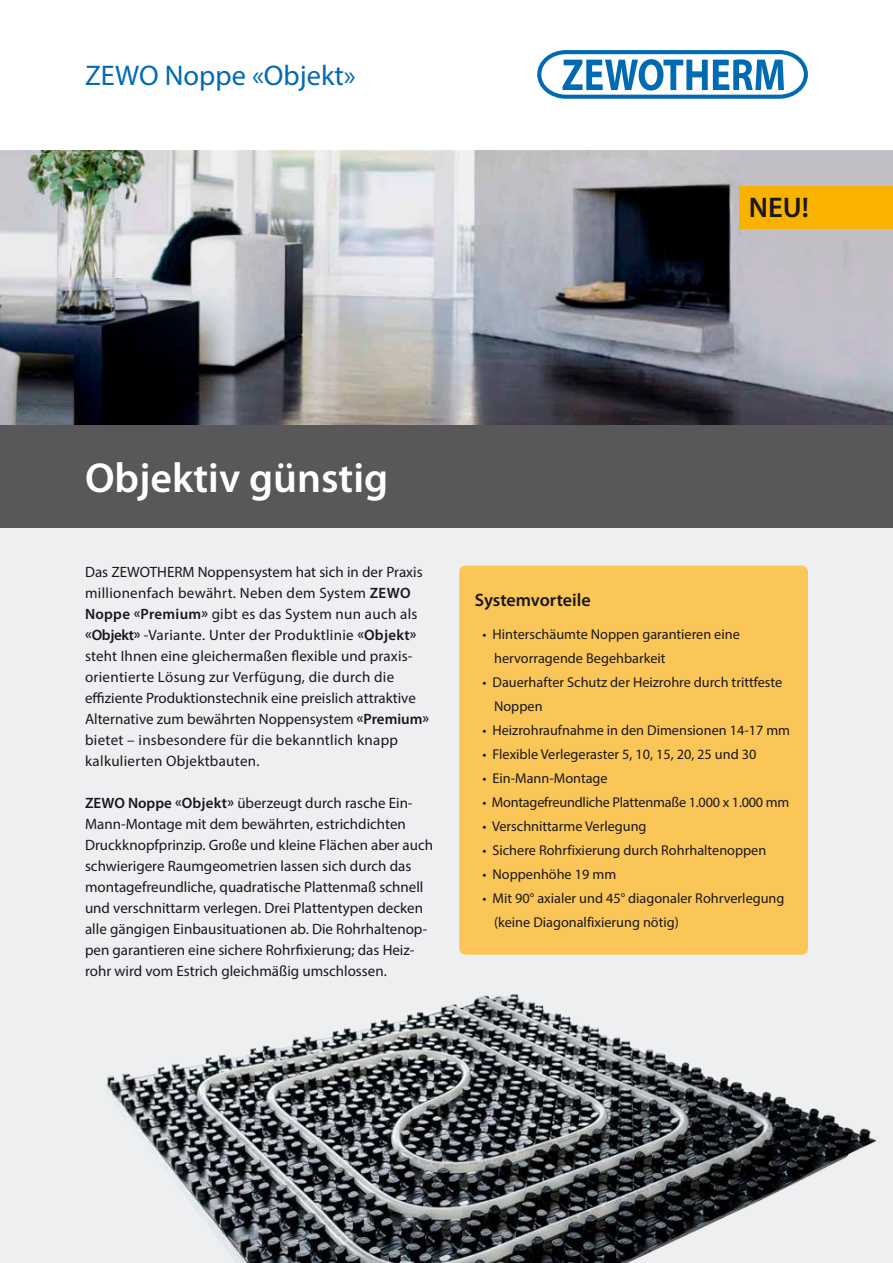
<style>
.page{position:relative;width:893px;height:1263px;background:#fff}
.page>*{position:absolute;margin:0;border:0;box-sizing:border-box;transform-origin:0 0}
.t1{font:600 42px "Myriad Pro";color:#fff}
.t2{font:28.5px "Myriad Pro";color:#006ab3}
.t3{font:600 28.5px "Myriad Pro";color:#1a171c}
.t4{font:600 18px "Myriad Pro";color:#1a171c}
.t5{font:15px/21px "Myriad Pro";color:#1a171c}
.t6{font:14.25px/24px "Myriad Pro";color:#1a171c}
.s1{font-weight:600}
</style>
<div class="page">
<div style="left:0;top:162px;width:893px;height:1101px;background:#eeeff0"></div>
<svg style="left:537px;top:50px;width:271px;height:49px"></svg>
<img style="left:0;top:151px;width:893px;height:274px">
<div style="left:0;top:425px;width:893px;height:102px;background:#58585a"></div>
<img style="left:106px;top:994px;width:770px;height:269px">
<div style="left:459px;top:566px;width:349px;height:389px;background:#fac657;border-radius:6px"></div>
<div style="left:739px;top:186px;width:154px;height:42px;background:#f9b200"></div>
<h2 class="t2" style="left:85px;top:58px;width:272px">ZEWO Noppe «Objekt»</h2>
<h2 class="t3" style="left:749px;top:189px;width:62px">NEU!</h2>
<h1 class="t1" style="left:85px;top:451px;width:305px">Objektiv günstig</h1>
<p class="t5" style="left:85px;top:561px;width:346px">Das ZEWOTHERM Noppensystem hat sich in der Praxis millionenfach bewährt. Neben dem System <span class="s1">ZEWO Noppe «Premium»</span> gibt es das System nun auch als <span class="s1">«Objekt»</span> -Variante. Unter der Produktlinie <span class="s1">«Objekt» </span>steht Ihnen eine gleichermaßen flexible und praxis&shy;orientierte Lösung zur Verfügung, die durch die effiziente Produktionstechnik eine preislich attraktive Alternative zum bewährten Noppensystem <span class="s1">«Premium» </span>bietet – insbesondere für die bekanntlich knapp kalkulierten Objektbauten.</p>
<p class="t5" style="left:85px;top:792px;width:349px"><span class="s1">ZEWO Noppe «Objekt»</span> überzeugt durch rasche Ein-Mann-Montage mit dem bewährten, estrichdichten Druckknopfprinzip. Große und kleine Flächen aber auch schwierigere Raumgeometrien lassen sich durch das montagefreundliche, quadratische Plattenmaß schnell und verschnittarm verlegen. Drei Plattentypen decken alle gängigen Einbausituationen ab. Die Rohrhaltenop&shy;pen garantieren eine sichere Rohrfixierung; das Heiz&shy;rohr wird vom Estrich gleichmäßig umschlossen.</p>
<p class="t4" style="left:475px;top:588px;width:117px">Systemvorteile</p>
<p class="t6" style="left:494px;top:622px;width:247px;text-indent:-12px">• Hinterschäumte Noppen garantieren eine hervorragende Begehbarkeit</p>
<p class="t6" style="left:494px;top:670px;width:290px;text-indent:-12px">• Dauerhafter Schutz der Heizrohre durch trittfeste<br>Noppen</p>
<p class="t6" style="left:482px;top:718px;width:309px">• Heizrohraufnahme in den Dimensionen 14-17 mm</p>
<p class="t6" style="left:482px;top:742px;width:275px">• Flexible Verlegeraster 5, 10, 15, 20, 25 und 30</p>
<p class="t6" style="left:482px;top:766px;width:127px">• Ein-Mann-Montage</p>
<p class="t6" style="left:482px;top:790px;width:308px">• Montagefreundliche Plattenmaße 1.000 x 1.000 mm</p>
<p class="t6" style="left:482px;top:814px;width:166px">• Verschnittarme Verlegung</p>
<p class="t6" style="left:482px;top:838px;width:285px">• Sichere Rohrfixierung durch Rohrhaltenoppen</p>
<p class="t6" style="left:482px;top:862px;width:135px">• Noppenhöhe 19 mm</p>
<p class="t6" style="left:494px;top:886px;width:292px;text-indent:-12px">• Mit 90° axialer und 45° diagonaler Rohrverlegung (keine Diagonalfixierung nötig)</p>
</div>
